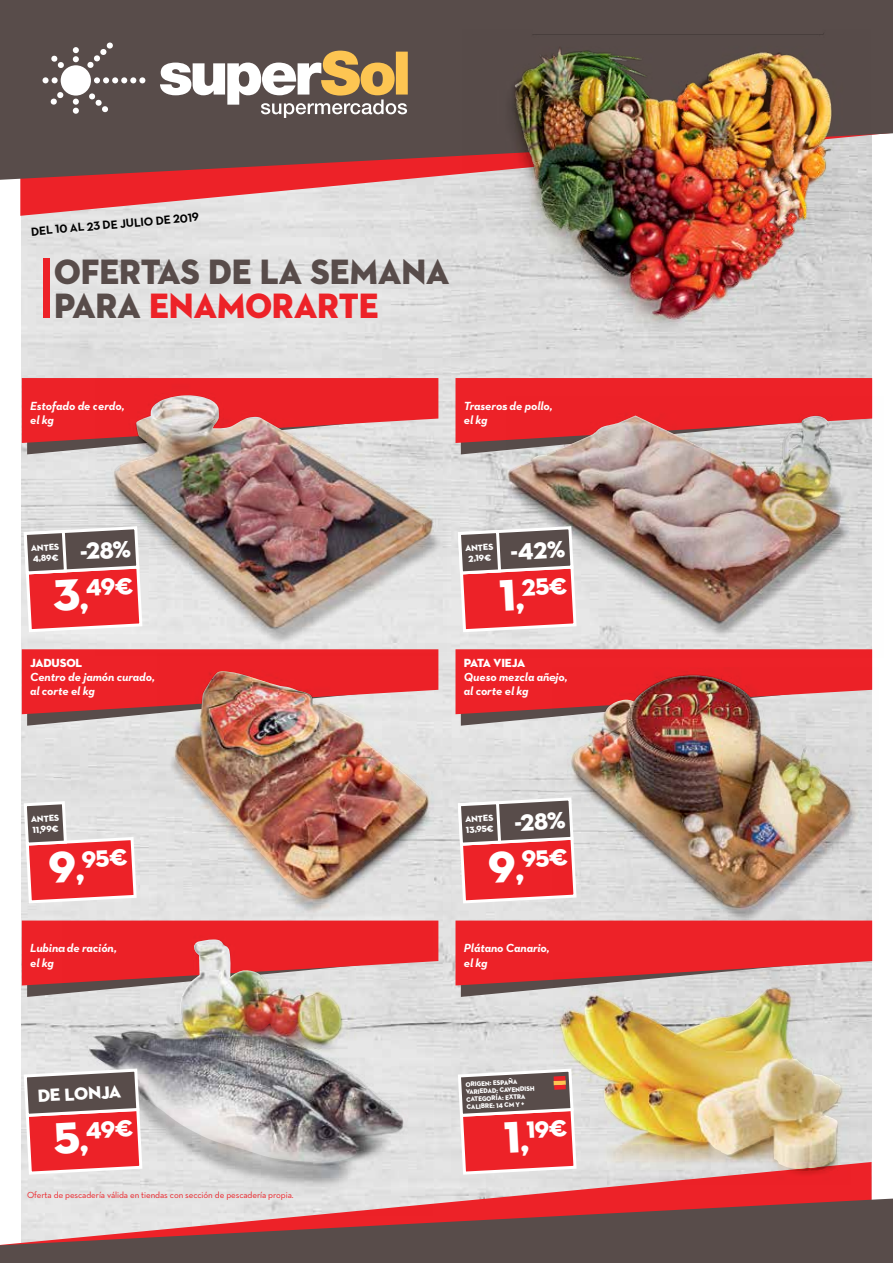
<style>
.page{position:relative;width:893px;height:1263px;background:#fff}
.page>*{position:absolute;margin:0;border:0;box-sizing:border-box;transform-origin:0 0}
.t1{font:35.85px/34.2px "Neutraface 2 Display Titling";color:#584c4a;scale:.95 1}
.t2{font:24px "Neutraface 2 Display Titling";color:#fff}
.t3{font:18px "Neutraface 2 Display Titling";color:#fff}
.t4{font:italic 700 12px/14.4px "Neutraface 2 Text";letter-spacing:-.005em;color:#fff}
.t5{font:700 12px "Neutraface 2 Text";color:#000}
.t6{font:12px "Neutraface 2 Display Titling";letter-spacing:-.055em;color:#fff}
.t7{font:12px "Neutraface 2 Display Titling";letter-spacing:-.01em;color:#fff}
.t8{font:9px "Neutra Text";letter-spacing:-.01em;color:#ed2228}
.t9{font:9px/10.5px "Neutraface 2 Display Titling";color:#fff}
.t10{font:6.75px/7.5px "Neutraface 2 Display Titling";color:#fff;scale:.95 1}
.s1{color:#ed2228}
.s2{font-size:45px}
.s3{font-size:34.5px}
</style>
<div class="page">
<img style="left:21px;top:216px;width:851px;height:982px">
<svg style="left:20px;top:180px;width:852px;height:36px"></svg>
<svg style="left:21px;top:1162px;width:850px;height:36px;fill:#ec2228"></svg>
<svg style="left:0;top:0;width:893px;height:180px;fill:#584c4a"></svg>
<svg style="left:0;top:1198px;width:893px;height:65px;fill:#584c4a"></svg>
<div style="left:61px;top:65px;width:30px;height:31px;background:#fff;border-radius:50%"></div>
<svg style="left:43px;top:77px;width:15px;height:6px"></svg>
<svg style="left:73px;top:47px;width:6px;height:15px"></svg>
<svg style="left:73px;top:99px;width:6px;height:15px"></svg>
<svg style="left:89px;top:93px;width:19px;height:19px"></svg>
<svg style="left:51px;top:55px;width:13px;height:13px"></svg>
<svg style="left:87px;top:42px;width:26px;height:26px"></svg>
<svg style="left:50px;top:92px;width:14px;height:13px"></svg>
<svg style="left:94px;top:77px;width:51px;height:6px"></svg>
<svg style="left:160px;top:51px;width:248px;height:67px"></svg>
<div style="left:43px;top:258px;width:7px;height:60px;background:#ed2228"></div>
<img style="left:462px;top:29px;width:408px;height:322px">
<svg style="left:22px;top:799px;width:116px;height:106px"></svg>
<svg style="left:456px;top:796px;width:96px;height:109px"></svg>
<svg style="left:22px;top:378px;width:74px;height:76px"></svg>
<svg style="left:22px;top:649px;width:135px;height:77px"></svg>
<svg style="left:22px;top:920px;width:416px;height:77px"></svg>
<div style="left:455px;top:378px;width:417px;height:76px;background:#ed2228"></div>
<svg style="left:455px;top:649px;width:417px;height:77px"></svg>
<svg style="left:455px;top:920px;width:417px;height:77px"></svg>
<img style="left:96px;top:367px;width:351px;height:288px">
<img style="left:114px;top:395px;width:318px;height:234px">
<img style="left:506px;top:396px;width:367px;height:261px">
<img style="left:509px;top:415px;width:331px;height:208px">
<svg style="left:22px;top:525px;width:122px;height:109px"></svg>
<svg style="left:456px;top:525px;width:122px;height:109px"></svg>
<img style="left:62px;top:918px;width:370px;height:297px">
<img style="left:90px;top:941px;width:312px;height:222px">
<svg style="left:22px;top:1067px;width:122px;height:109px"></svg>
<img style="left:157px;top:653px;width:295px;height:265px">
<img style="left:175px;top:671px;width:254px;height:228px">
<img style="left:552px;top:668px;width:321px;height:251px">
<img style="left:572px;top:675px;width:278px;height:232px">
<img style="left:553px;top:972px;width:297px;height:212px">
<img style="left:561px;top:988px;width:277px;height:181px">
<svg style="left:456px;top:1067px;width:122px;height:109px"></svg>
<p class="t5" style="left:30px;top:224px;width:170px;rotate:-5deg">DEL 10 AL 23 DE JULIO DE 2019</p>
<h1 class="t1" style="left:54px;top:255px;width:418px">OFERTAS DE LA SEMANA<br>PARA <span class="s1">ENAMORARTE</span></h1>
<p class="t4" style="left:30px;top:398px;width:96px">Estofado de cerdo, el kg</p>
<p class="t4" style="left:464px;top:398px;width:90px">Traseros de pollo, el kg</p>
<p class="t9" style="left:31px;top:543px;width:30px;rotate:-3deg">ANTES<br>4,89€</p>
<h2 class="t2" style="left:79px;top:537px;width:53px;rotate:-3deg">-28%</h2>
<p class="t9" style="left:465px;top:543px;width:30px;text-align:center;rotate:-3deg">ANTES<br>2,19€</p>
<h2 class="t2" style="left:509px;top:537px;width:57px;rotate:-3deg">-42%</h2>
<h2 class="t2" style="left:52px;top:575px;width:82px;rotate:-3deg"><span class="s2">3</span><span class="s3">,</span>49€</h2>
<h2 class="t2" style="left:498px;top:574px;width:69px;rotate:-3deg"><span class="s2">1</span><span class="s3">,</span>25€</h2>
<p class="t7" style="left:30px;top:655px;width:54px">JADUSOL</p>
<p class="t4" style="left:30px;top:669px;width:126px">Centro de jamón curado, al corte el kg</p>
<p class="t6" style="left:464px;top:655px;width:63px">PATA VIEJA</p>
<p class="t4" style="left:464px;top:669px;width:105px">Queso mezcla añejo, al corte el kg</p>
<p class="t9" style="left:31px;top:814px;width:30px;rotate:-3deg">ANTES<br>11,99€</p>
<p class="t9" style="left:465px;top:814px;width:30px;rotate:-3deg">ANTES<br>13,95€</p>
<h2 class="t2" style="left:513px;top:808px;width:53px;rotate:-3deg">-28%</h2>
<h2 class="t2" style="left:47px;top:846px;width:81px;rotate:-3deg"><span class="s2">9</span><span class="s3">,</span>95€</h2>
<h2 class="t2" style="left:487px;top:846px;width:81px;rotate:-3deg"><span class="s2">9</span><span class="s3">,</span>95€</h2>
<p class="t4" style="left:30px;top:941px;width:88px">Lubina de ración, el kg</p>
<p class="t4" style="left:464px;top:941px;width:87px">Plátano Canario, el kg</p>
<h3 class="t3" style="left:37px;top:1085px;width:85px;rotate:-3deg">DE LONJA</h3>
<p class="t10" style="left:465px;top:1081px;width:74px;rotate:-3deg">ORIGEN: ESPAÑA<br>VARIEDAD: CAVENDISH<br>CATEGORÍA: EXTRA<br>CALIBRE: 14 CM Y +</p>
<h2 class="t2" style="left:52px;top:1117px;width:81px;rotate:-3deg"><span class="s2">5</span><span class="s3">,</span>49€</h2>
<h2 class="t2" style="left:503px;top:1116px;width:65px;rotate:-3deg"><span class="s2">1</span><span class="s3">,</span>19€</h2>
<p class="t8" style="left:27px;top:1190px;width:268px">Oferta de pescadería válida en tiendas con sección de pescadería propia.</p>
</div>
